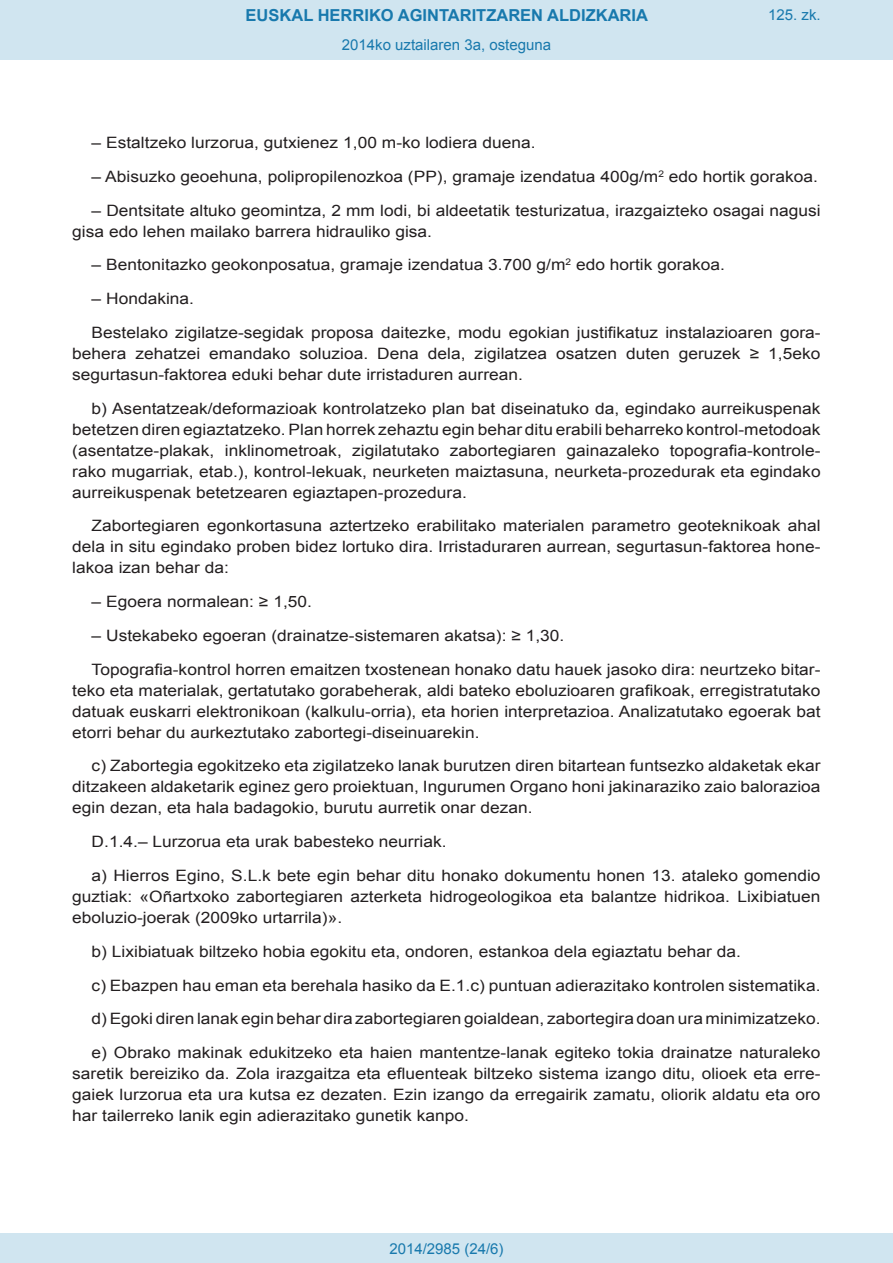
<style>
.page{position:relative;width:893px;height:1263px;background:#fff}
.page>*{position:absolute;margin:0;border:0;box-sizing:border-box;transform-origin:0 0}
.t1{font:700 16.5px "Arial";color:#1879ad}
.BOPVDetalle{font:15.6px/21px "Arial";color:#231f20;text-align:justify;scale:1.11 1}
.Paginacion_Centro{font:15px "Arial";color:#1879ad}
</style>
<div class="page">
<div style="left:0;top:0;width:893px;height:60px;background:#d0e5f0"></div>
<div style="left:0;top:1233px;width:893px;height:30px;background:#d0e5f0"></div>
<p class="t1" style="left:246px;top:4px;width:404px">EUSKAL HERRIKO AGINTARITZAREN ALDIZKARIA</p>
<p class="Paginacion_Centro" style="left:342px;top:35px;width:211px">2014ko uztailaren 3a, osteguna</p>
<p class="Paginacion_Centro" style="left:768px;top:5px;width:54px">125. zk.</p>
<p class="BOPVDetalle" style="left:92px;top:132px;width:401px">– Estaltzeko lurzorua, gutxienez 1,00 m-ko lodiera duena.</p>
<p class="BOPVDetalle" style="left:92px;top:166px;width:656px">– Abisuzko geoehuna, polipropilenozkoa (PP), gramaje izendatua 400g/m<sup>2</sup> edo hortik gorakoa.</p>
<p class="BOPVDetalle" style="left:72px;top:200px;width:676px;text-indent:19px">– Dentsitate altuko geomintza, 2 mm lodi, bi aldeetatik testurizatua, irazgaizteko osagai nagusi gisa edo lehen mailako barrera hidrauliko gisa.</p>
<p class="BOPVDetalle" style="left:92px;top:255px;width:572px">– Bentonitazko geokonposatua, gramaje izendatua 3.700 g/m<sup>2</sup> edo hortik gorakoa.</p>
<p class="BOPVDetalle" style="left:92px;top:288px;width:94px">– Hondakina.</p>
<p class="BOPVDetalle" style="left:72px;top:322px;width:676px;text-indent:19px">Bestelako zigilatze-segidak proposa daitezke, modu egokian justifikatuz instalazioaren gora&shy;behera zehatzei emandako soluzioa. Dena dela, zigilatzea osatzen duten geruzek ≥ 1,5eko segurtasun-faktorea eduki behar dute irristaduren aurrean.</p>
<p class="BOPVDetalle" style="left:72px;top:398px;width:676px;text-indent:19px">b) Asentatzeak/deformazioak kontrolatzeko plan bat diseinatuko da, egindako aurreikuspenak betetzen diren egiaztatzeko. Plan horrek zehaztu egin behar ditu erabili beharreko kontrol-metodoak (asentatze-plakak, inklinometroak, zigilatutako zabortegiaren gainazaleko topografia-kontrole&shy;rako mugarriak, etab.), kontrol-lekuak, neurketen maiztasuna, neurketa-prozedurak eta egindako aurreikuspenak betetzearen egiaztapen-prozedura.</p>
<p class="BOPVDetalle" style="left:72px;top:516px;width:676px;text-indent:19px">Zabortegiaren egonkortasuna aztertzeko erabilitako materialen parametro geoteknikoak ahal dela in situ egindako proben bidez lortuko dira. Irristaduraren aurrean, segurtasun-faktorea hone&shy;lakoa izan behar da:</p>
<p class="BOPVDetalle" style="left:92px;top:591px;width:200px">– Egoera normalean: ≥ 1,50.</p>
<p class="BOPVDetalle" style="left:92px;top:625px;width:427px">– Ustekabeko egoeran (drainatze-sistemaren akatsa): ≥ 1,30.</p>
<p class="BOPVDetalle" style="left:72px;top:659px;width:676px;text-indent:19px">Topografia-kontrol horren emaitzen txostenean honako datu hauek jasoko dira: neurtzeko bitar&shy;teko eta materialak, gertatutako gorabeherak, aldi bateko eboluzioaren grafikoak, erregistratutako datuak euskarri elektronikoan (kalkulu-orria), eta horien interpretazioa. Analizatutako egoerak bat etorri behar du aurkeztutako zabortegi-diseinuarekin.</p>
<p class="BOPVDetalle" style="left:72px;top:756px;width:676px;text-indent:19px">c) Zabortegia egokitzeko eta zigilatzeko lanak burutzen diren bitartean funtsezko aldaketak ekar ditzakeen aldaketarik eginez gero proiektuan, Ingurumen Organo honi jakinaraziko zaio balorazioa egin dezan, eta hala badagokio, burutu aurretik onar dezan.</p>
<p class="BOPVDetalle" style="left:92px;top:831px;width:321px">D.1.4.– Lurzorua eta urak babesteko neurriak.</p>
<p class="BOPVDetalle" style="left:72px;top:865px;width:676px;text-indent:19px">a) Hierros Egino, S.L.k bete egin behar ditu honako dokumentu honen 13. ataleko gomendio guztiak: «Oñartxoko zabortegiaren azterketa hidrogeologikoa eta balantze hidrikoa. Lixibiatuen eboluzio-joerak (2009ko urtarrila)».</p>
<p class="BOPVDetalle" style="left:92px;top:941px;width:586px">b) Lixibiatuak biltzeko hobia egokitu eta, ondoren, estankoa dela egiaztatu behar da.</p>
<p class="BOPVDetalle" style="left:92px;top:975px;width:658px">c) Ebazpen hau eman eta berehala hasiko da E.1.c) puntuan adierazitako kontrolen sistematika.</p>
<p class="BOPVDetalle" style="left:92px;top:1008px;width:658px">d) Egoki diren lanak egin behar dira zabortegiaren goialdean, zabortegira doan ura minimizatzeko.</p>
<p class="BOPVDetalle" style="left:72px;top:1042px;width:676px;text-indent:19px">e) Obrako makinak edukitzeko eta haien mantentze-lanak egiteko tokia drainatze naturaleko saretik bereiziko da. Zola irazgaitza eta efluenteak biltzeko sistema izango ditu, olioek eta erre&shy;gaiek lurzorua eta ura kutsa ez dezaten. Ezin izango da erregairik zamatu, oliorik aldatu eta oro har tailerreko lanik egin adierazitako gunetik kanpo.</p>
<p class="Paginacion_Centro" style="left:389px;top:1238px;width:116px">2014/2985 (24/6)</p>
</div>
